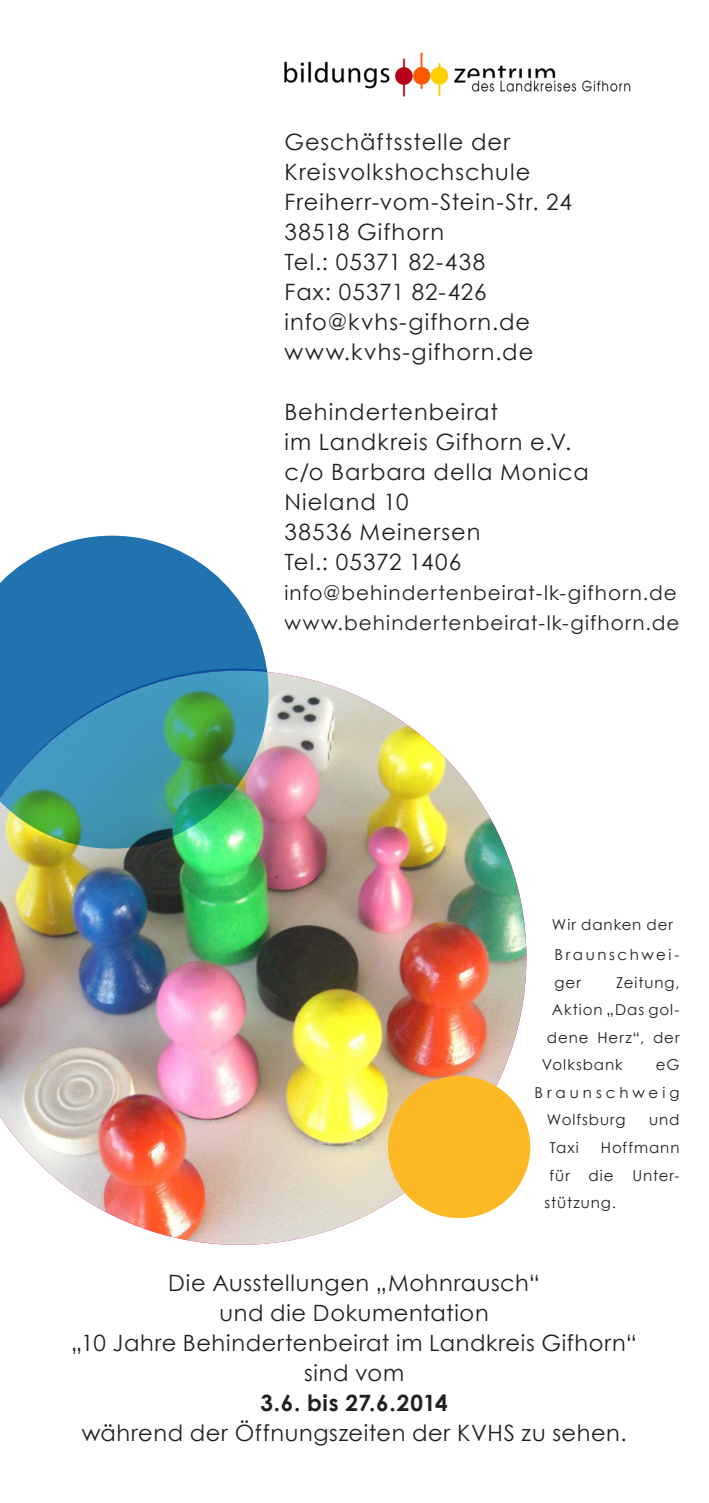
<style>
.page{position:relative;width:709px;height:1503px;background:#fff}
.page>*{position:absolute;margin:0;border:0;box-sizing:border-box;transform-origin:0 0}
.S{font:22.5px/30px "Century Gothic";letter-spacing:.05em;color:#231f20}
.XL{font:22.5px "Century Gothic";letter-spacing:.025em;color:#231f20}
.XL-2{font:700 22.5px "Century Gothic";letter-spacing:.02em;color:#231f20}
.S-2{font:20px "Century Gothic";letter-spacing:.05em;color:#231f20}
.S-3{font:15px "Century Gothic";letter-spacing:.065em;color:#231f20}
.S-4{font:15px/27.5px "Century Gothic";letter-spacing:.165em;color:#231f20}
.S-5{font:15px "Century Gothic";letter-spacing:.265em;color:#231f20}
</style>
<div class="page">
<svg style="left:0;top:535px;width:267px;height:133px;fill:#2073ae"></svg>
<img style="left:0;top:672px;width:526px;height:572px">
<div style="left:388px;top:1075px;width:142px;height:143px;background:#fcb825;border-radius:50%"></div>
<img style="left:0;top:668px;width:268px;height:180px">
<img style="left:284px;top:53px;width:347px;height:44px">
<p class="S" style="left:284px;top:127px;width:289px">Geschäftsstelle der<br>Kreisvolkshochschule<br>Freiherr-vom-Stein-Str. 24<br>38518 Gifhorn</p>
<p class="S" style="left:284px;top:247px;width:250px">Tel.: 05371 82-438<br>Fax: 05371 82-426 info@kvhs-gifhorn.de www.kvhs-gifhorn.de</p>
<p class="S" style="left:284px;top:397px;width:215px">Behindertenbeirat</p>
<p class="S" style="left:284px;top:427px;width:288px">im Landkreis Gifhorn e.V.</p>
<p class="S" style="left:284px;top:457px;width:306px">c/o Barbara della Monica</p>
<p class="S" style="left:284px;top:487px;width:126px">Nieland 10</p>
<p class="S" style="left:284px;top:517px;width:198px">38536 Meinersen</p>
<p class="S" style="left:284px;top:547px;width:178px">Tel.: 05372 1406</p>
<p class="S-2" style="left:284px;top:579px;width:394px">info@behindertenbeirat-lk-gifhorn.de</p>
<p class="S-2" style="left:284px;top:609px;width:397px">www.behindertenbeirat-lk-gifhorn.de</p>
<p class="S-3" style="left:552px;top:914px;width:123px">Wir danken der</p>
<p class="S-4" style="left:554px;top:941px;width:126px">Braunschwei&shy;ger</p>
<p class="S-3" style="left:616px;top:972px;width:65px">Zeitung,</p>
<p class="S-3" style="left:552px;top:999px;width:129px">Aktion „Das gol-</p>
<p class="S-3" style="left:547px;top:1027px;width:134px">dene Herz“, der</p>
<p class="S-3" style="left:542px;top:1054px;width:82px">Volksbank</p>
<p class="S-3" style="left:656px;top:1054px;width:25px">eG</p>
<p class="S-5" style="left:534px;top:1082px;width:146px">Braunschweig</p>
<p class="S-3" style="left:547px;top:1109px;width:80px">Wolfsburg</p>
<p class="S-3" style="left:649px;top:1109px;width:32px">und</p>
<p class="S-3" style="left:549px;top:1137px;width:31px">Taxi</p>
<p class="S-3" style="left:601px;top:1137px;width:80px">Hoffmann</p>
<p class="S-3" style="left:549px;top:1164px;width:22px">für</p>
<p class="S-3" style="left:588px;top:1164px;width:27px">die</p>
<p class="S-3" style="left:632px;top:1164px;width:49px">Unter-</p>
<p class="S-3" style="left:544px;top:1192px;width:73px">stützung.</p>
<p class="XL" style="left:168px;top:1266px;width:373px">Die Ausstellungen „Mohnrausch“</p>
<p class="XL" style="left:220px;top:1296px;width:271px">und die Dokumentation</p>
<p class="XL" style="left:71px;top:1326px;width:567px">„10 Jahre Behindertenbeirat im Landkreis Gifhorn“</p>
<p class="XL" style="left:304px;top:1356px;width:101px">sind vom</p>
<p class="XL-2" style="left:260px;top:1385px;width:189px">3.6. bis 27.6.2014</p>
<p class="XL" style="left:82px;top:1416px;width:546px">während der Öffnungszeiten der KVHS zu sehen.</p>
</div>
